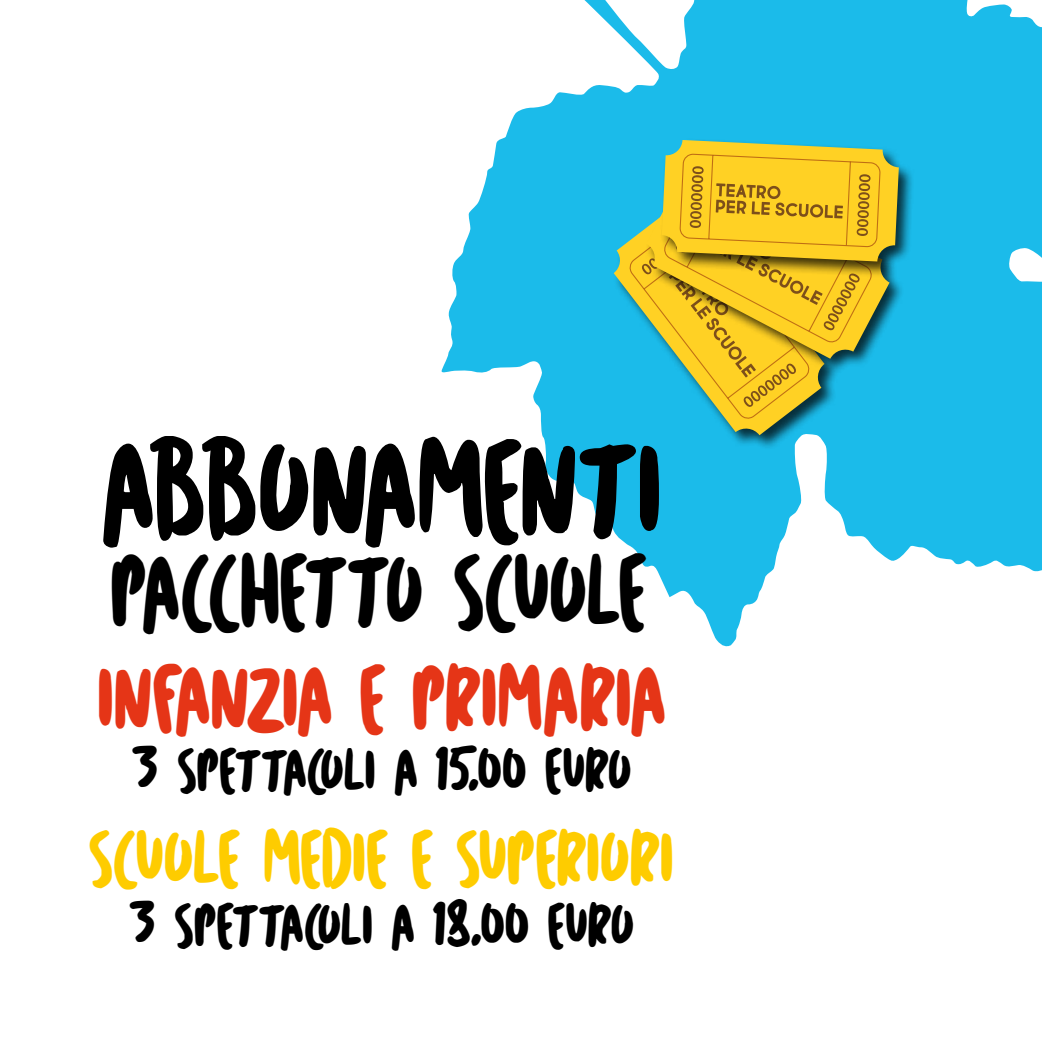
<style>
.page{position:relative;width:1042px;height:1042px;background:#fff}
.page>*{position:absolute;margin:0;border:0;box-sizing:border-box;transform-origin:0 0}
.t1{font:66.67px "Cartoon Marker";letter-spacing:-.075em;color:#000}
.t2{font:49.7px "Cartoon Marker";letter-spacing:-.07em;color:#000;scale:.96 1}
.t3{font:44.45px "Cartoon Marker";letter-spacing:-.075em;color:#e53517}
.t4{font:37.27px "Cartoon Marker";letter-spacing:-.055em;color:#fecc00}
.t5{font:29.57px "Cartoon Marker";letter-spacing:-.075em;color:#000}
</style>
<div class="page">
<svg style="left:441px;top:0;width:601px;height:647px;fill:#1bbbea"></svg>
<div style="left:612px;top:201px;width:228px;height:249px;background:#000;opacity:.75"></div>
<svg style="left:614px;top:202px;width:210px;height:233px;background:#39b4c2"></svg>
<div style="left:660px;top:138px;width:255px;height:140px;background:#000;opacity:.75"></div>
<svg style="left:627px;top:140px;width:272px;height:279px;background:#b5b950"></svg>
<h1 class="t1" style="left:101px;top:454px;width:565px">ABBONAMENTI</h1>
<h2 class="t2" style="left:110px;top:564px;width:213px">PA CCHETTO</h2>
<h2 class="t2" style="left:452px;top:564px;width:201px">SCUOLE</h2>
<h3 class="t3" style="left:96px;top:674px;width:416px">INFANZIA E PRIMA</h3>
<h3 class="t3" style="left:579px;top:674px;width:61px">RIA</h3>
<p class="t5" style="left:130px;top:755px;width:500px">3 SPETTACOLI A 15,00 EURO</p>
<p class="t4" style="left:88px;top:838px;width:589px">SCUOLE MEDIE E SUPERIORI</p>
<p class="t5" style="left:128px;top:909px;width:506px">3 SPETTACOLI A 18,00 EURO</p>
</div>
